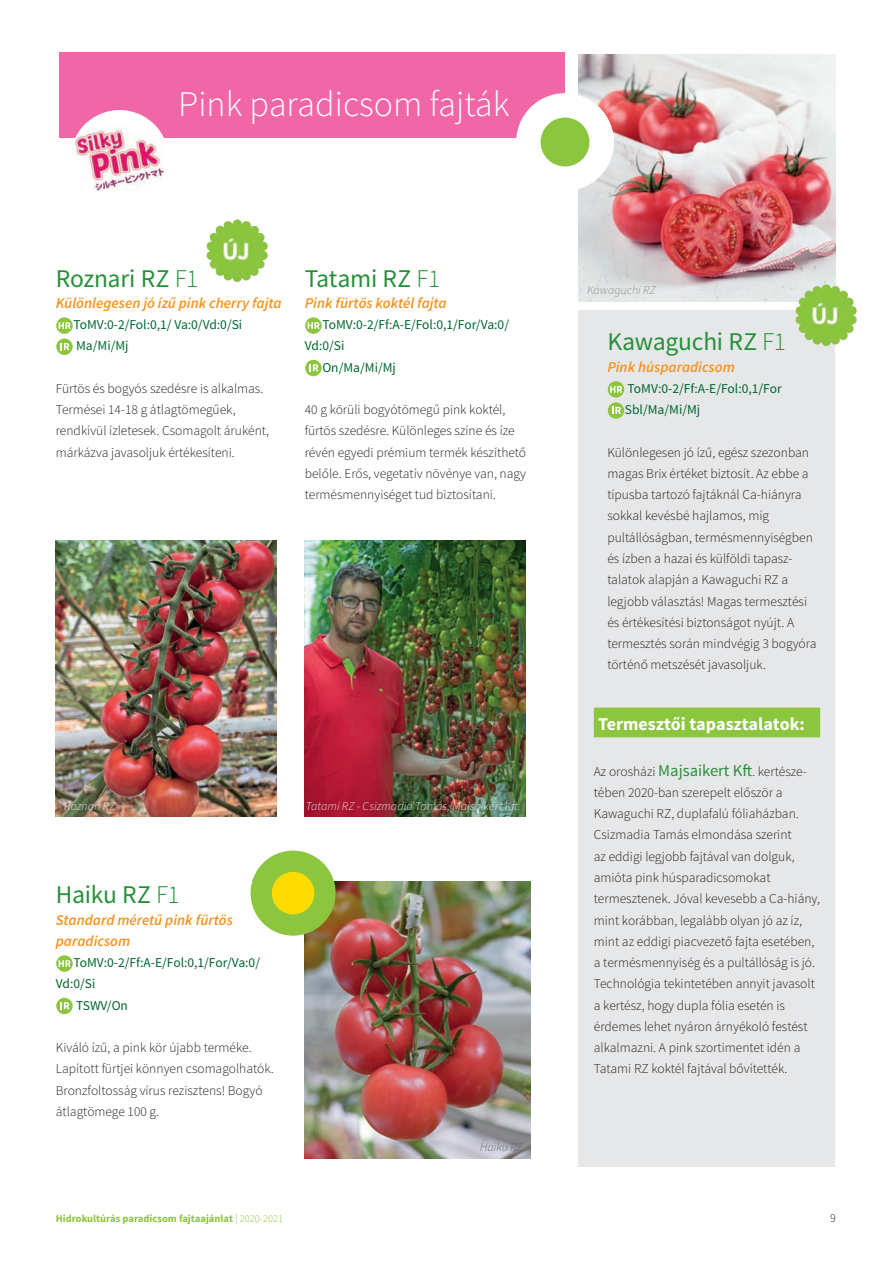
<style>
.page{position:relative;width:893px;height:1263px;background:#fff}
.page>*{position:absolute;margin:0;border:0;box-sizing:border-box;transform-origin:0 0}
.t1{font:300 36px "Source Sans Pro";color:#fff}
.t2{font:25.5px "Source Sans Pro";letter-spacing:-.01em;color:#269039}
.t3{font:700 18px "Source Sans Pro";color:#fff}
.t4{font:italic 600 15px/21.3px "Source Sans Pro";color:#f7931d}
.t5{font:300 13.5px/21.3px "Source Sans Pro";color:#231f20}
.t6{font:13.5px/21.3px "Source Sans Pro";color:#00652e}
.t7{font:italic 300 12px "Source Sans Pro";letter-spacing:.005em;color:#e6e7e9}
.t8{font:italic 300 12px "Source Sans Pro";letter-spacing:.005em;color:#8c8e91}
.t9{font:italic 300 12px "Source Sans Pro";letter-spacing:.005em;color:#6c6d70}
.t10{font:300 12px "Source Sans Pro";color:#231f20}
.t11{font:700 10.5px "Source Sans Pro";color:#8bc63e}
.s1{color:#f166a7}
.s2{font-weight:300}
.s3{font-weight:400;font-size:16.5px;color:#269039}
</style>
<div class="page">
<div style="left:60px;top:53px;width:505px;height:85px;background:#f166a7"></div>
<svg style="left:305px;top:317px;width:17px;height:17px"></svg>
<svg style="left:308px;top:322px;width:12px;height:7px"></svg>
<svg style="left:305px;top:360px;width:17px;height:16px"></svg>
<svg style="left:310px;top:364px;width:8px;height:7px"></svg>
<svg style="left:56px;top:955px;width:17px;height:17px"></svg>
<svg style="left:59px;top:960px;width:12px;height:7px"></svg>
<svg style="left:56px;top:998px;width:17px;height:16px"></svg>
<svg style="left:61px;top:1002px;width:9px;height:7px"></svg>
<svg style="left:56px;top:317px;width:17px;height:17px"></svg>
<svg style="left:59px;top:322px;width:12px;height:7px"></svg>
<svg style="left:56px;top:339px;width:17px;height:16px"></svg>
<svg style="left:61px;top:343px;width:9px;height:7px"></svg>
<div style="left:579px;top:311px;width:256px;height:856px;background:#e6e7e9"></div>
<div style="left:608px;top:381px;width:16px;height:17px;background:#8bc63e;border-radius:50%"></div>
<svg style="left:610px;top:386px;width:12px;height:7px"></svg>
<div style="left:608px;top:402px;width:16px;height:17px;background:#8bc63e;border-radius:50%"></div>
<svg style="left:612px;top:407px;width:9px;height:7px"></svg>
<div style="left:594px;top:708px;width:226px;height:29px;background:#8bc63e"></div>
<img style="left:305px;top:540px;width:221px;height:276px">
<img style="left:56px;top:540px;width:221px;height:276px">
<img style="left:305px;top:882px;width:225px;height:276px">
<img style="left:579px;top:54px;width:256px;height:248px">
<div style="left:516px;top:93px;width:98px;height:98px;background:#fff;border-radius:50%"></div>
<div style="left:541px;top:118px;width:48px;height:48px;background:#8bc63e;border-radius:50%"></div>
<img style="left:790px;top:279px;width:67px;height:68px">
<div style="left:251px;top:851px;width:85px;height:85px;background:#8bc63e;border-radius:50%"></div>
<div style="left:272px;top:872px;width:42px;height:42px;background:#ffdc01;border-radius:50%"></div>
<img style="left:206px;top:219px;width:62px;height:64px">
<div style="left:71px;top:110px;width:97px;height:98px;background:#fff;border-radius:50%"></div>
<img style="left:75px;top:122px;width:90px;height:69px">
<h1 class="t1" style="left:178px;top:83px;width:348px">Pink paradicsom fajták <span class="s1">.</span></h1>
<h2 class="t2" style="left:56px;top:262px;width:144px">Roznari RZ <span class="s2">F1</span></h2>
<p class="t4" style="left:56px;top:292px;width:227px">Különlegesen jó ízű pink cherry fajta</p>
<p class="t6" style="left:73px;top:314px;width:170px">ToMV:0-2/Fol:0,1/ Va:0/Vd:0/Si<br>Ma/Mi/Mj</p>
<p class="t5" style="left:56px;top:378px;width:215px">Fürtös és bogyós szedésre is alkalmas.<br>Termései 14-18 g átlagtömegűek, rendkívül ízletesek. Csomagolt áruként, márkázva javasoljuk értékesíteni.</p>
<h2 class="t2" style="left:305px;top:262px;width:137px">Tatami RZ <span class="s2">F1</span></h2>
<p class="t4" style="left:305px;top:292px;width:143px">Pink fürtös koktél fajta</p>
<p class="t6" style="left:322px;top:314px;width:188px">ToMV:0-2/Ff:A-E/Fol:0,1/For/Va:0/</p>
<p class="t6" style="left:305px;top:335px;width:41px">Vd:0/Si</p>
<p class="t6" style="left:322px;top:357px;width:75px">On/Ma/Mi/Mj</p>
<p class="t5" style="left:305px;top:399px;width:223px">40 g körüli bogyótömegű pink koktél, fürtös szedésre. Különleges színe és íze révén egyedi prémium termék készíthető belőle. Erős, vegetatív növénye van, nagy termésmennyiséget tud biztosítani.</p>
<p class="t7" style="left:64px;top:799px;width:53px">Roznari RZ</p>
<p class="t7" style="left:306px;top:799px;width:216px">Tatami RZ - Csizmadia Tamás, Majsaikert Kft.</p>
<h2 class="t2" style="left:56px;top:879px;width:126px">Haiku RZ <span class="s2">F1</span></h2>
<p class="t4" style="left:56px;top:909px;width:179px">Standard méretű pink fürtös paradicsom</p>
<p class="t6" style="left:73px;top:952px;width:188px">ToMV:0-2/Ff:A-E/Fol:0,1/For/Va:0/</p>
<p class="t6" style="left:56px;top:973px;width:41px">Vd:0/Si</p>
<p class="t6" style="left:76px;top:995px;width:53px">TSWV/On</p>
<p class="t5" style="left:56px;top:1037px;width:220px">Kiváló ízű, a pink kör újabb terméke.<br>Lapított fürtjei könnyen csomagolhatók.<br>Bronzfoltosság vírus rezisztens! Bogyó átlagtömege 100 g.</p>
<p class="t9" style="left:480px;top:1139px;width:44px">Haiku RZ</p>
<p class="t8" style="left:587px;top:282px;width:70px">Kawaguchi RZ</p>
<h2 class="t2" style="left:607px;top:326px;width:180px">Kawaguchi RZ <span class="s2">F1</span></h2>
<p class="t4" style="left:607px;top:356px;width:129px">Pink húsparadicsom</p>
<p class="t6" style="left:625px;top:378px;width:158px">ToMV:0-2/Ff:A-E/Fol:0,1/For<br>Sbl/Ma/Mi/Mj</p>
<p class="t5" style="left:607px;top:442px;width:211px">Különlegesen jó ízű, egész szezonban magas Brix értéket biztosít. Az ebbe a típusba tartozó fajtáknál Ca-hiányra sokkal kevésbé hajlamos, míg pultállóságban, termésmennyiségben és ízben a hazai és külföldi tapasz&shy;talatok alapján a Kawaguchi RZ a legjobb választás! Magas termesztési és értékesítési biztonságot nyújt. A termesztés során mindvégig 3 bogyóra történő metszését javasoljuk.</p>
<h3 class="t3" style="left:598px;top:712px;width:208px">Termesztői tapasztalatok:</h3>
<p class="t5" style="left:594px;top:760px;width:228px">Az orosházi <span class="s3">Majsaikert Kft</span>. kertésze&shy;tében 2020-ban szerepelt először a Kawaguchi RZ, duplafalú fóliaházban.<br>Csizmadia Tamás elmondása szerint<br>az eddigi legjobb fajtával van dolguk, amióta pink húsparadicsomokat termesztenek. Jóval kevesebb a Ca-hiány, mint korábban, legalább olyan jó az íz, mint az eddigi piacvezető fajta esetében, a termésmennyiség és a pultállóság is jó.<br>Technológia tekintetében annyit javasolt a kertész, hogy dupla fólia esetén is érdemes lehet nyáron árnyékoló festést alkalmazni. A pink szortimentet idén a Tatami RZ koktél fajtával bővítették.</p>
<p class="t11" style="left:56px;top:1212px;width:229px">Hidrokultúrás paradicsom fajtaajánlat <span class="s2">| 2020-2021</span></p>
<p class="t10" style="left:830px;top:1211px;width:7px">9</p>
</div>
